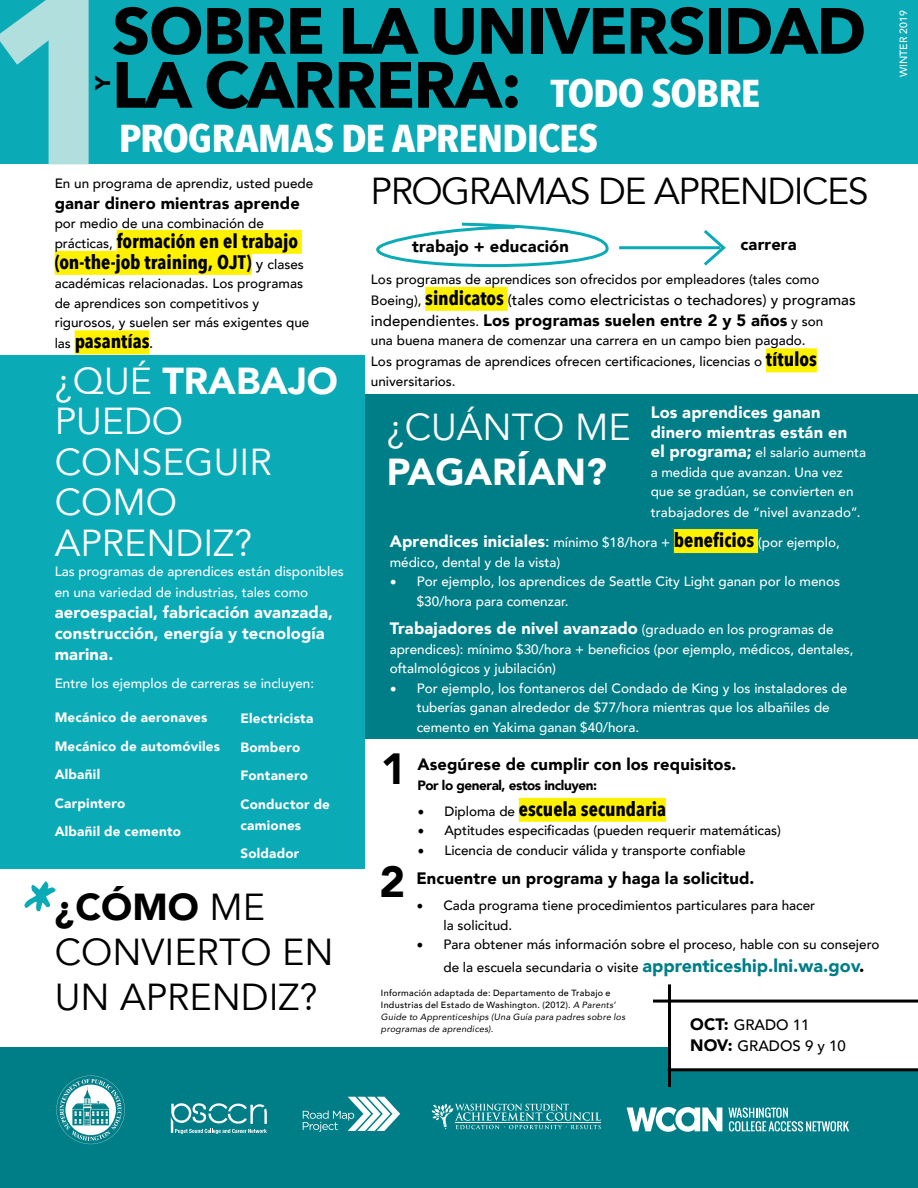
<style>
.page{position:relative;width:918px;height:1188px;background:#fff}
.page>*{position:absolute;margin:0;border:0;box-sizing:border-box;transform-origin:0 0}
.t1{font:700 238.5px "Avenir Next";color:#b0dfdd}
.t2{font:700 72px "Daniel";color:#0baab7}
.t3{font:700 64.5px/54px "Avenir Next";letter-spacing:-.02em;color:#000}
.t4{font:900 43.5px "Avenir";color:#000}
.t5{font:700 38.7px/45px "Avenir Next Condensed";letter-spacing:-.025em;color:#fff;scale:1.12 1}
.t6{font:37.5px/40.5px "Avenir";color:#fff}
.t7{font:37.5px/45px "Avenir";color:#000}
.t8{font:37.5px "Avenir";letter-spacing:-.04em;color:#000}
.t9{font:900 37.5px "Avenir";color:#fff}
.t10{font:700 21px "Avenir Next";color:#000}
.t11{font:700 19.5px/21px "Avenir Next Condensed";letter-spacing:-.005em;color:#000}
.t12{font:900 16.5px "Avenir";letter-spacing:.01em;color:#000}
.t13{font:900 16.5px/21px "Avenir";letter-spacing:.01em;color:#fff}
.t14{font:500 15px/21px "Avenir";color:#000}
.t15{font:500 13.5px/19.5px "Avenir";color:#000}
.t16{font:500 13.5px/19.5px "Avenir";color:#fff}
.t17{font:900 13.5px/28.5px "Avenir";letter-spacing:.015em;color:#fff}
.t18{font:900 13.5px "Avenir";letter-spacing:-.03em;color:#000}
.t19{font:500 10.5px "Avenir";color:#fff}
.t20{font:500 9px/12px "Avenir";letter-spacing:.03em;color:#000}
.s1{font-family:"Avenir";font-weight:500;font-size:13.5px}
.s2{font-family:"Avenir";font-weight:500;font-size:15px}
.s3{font-weight:400}
.s4{font-size:13.5px}
.s5{font-family:"Avenir Next Condensed";font-weight:700;font-size:19.5px}
.s6{font-weight:500;font-size:15px}
.s7{font-weight:500;font-size:13.5px}
.s8{font-weight:900;font-size:16.5px}
.s9{font-size:16.5px}
.s10{font-family:"Avenir Next Condensed";font-weight:700;font-size:19.5px;color:#000}
.s11{font-family:"Minion Pro";font-weight:400;font-size:18px}
.s12{font-weight:900;font-size:18px;color:#007e87}
.s13{font-weight:900;font-size:18px}
.s14{font-weight:400;font-style:italic}
.s15{font-weight:900}
</style>
<div class="page">
<div style="left:352px;top:394px;width:566px;height:366px;background:#007e87"></div>
<div style="left:291px;top:740px;width:627px;height:331px;background:#fff"></div>
<div style="left:117px;top:230px;width:185px;height:24px;background:#fff200"></div>
<div style="left:55px;top:251px;width:197px;height:24px;background:#fff200"></div>
<div style="left:75px;top:330px;width:74px;height:24px;background:#fff200"></div>
<hr style="left:619px;top:246px;width:101px;height:3px;background:#0baab7">
<svg style="left:701px;top:230px;width:25px;height:36px"></svg>
<svg style="left:376px;top:222px;width:233px;height:46px"></svg>
<div style="left:425px;top:287px;width:83px;height:24px;background:#fff200"></div>
<div style="left:766px;top:348px;width:51px;height:24px;background:#fff200"></div>
<div style="left:0;top:355px;width:365px;height:587px;background:#0baab7"></div>
<div style="left:674px;top:529px;width:84px;height:24px;background:#fff200"></div>
<div style="left:0;top:870px;width:918px;height:223px;background:#fff"></div>
<div style="left:0;top:1048px;width:918px;height:140px;background:#007e87"></div>
<div style="left:519px;top:798px;width:147px;height:24px;background:#fff200"></div>
<div style="left:0;top:0;width:918px;height:164px;background:#0baab7"></div>
<div style="left:668px;top:1000px;width:250px;height:69px;background:#fff"></div>
<hr style="left:653px;top:1000px;width:265px;height:3px;background:#000">
<hr style="left:668px;top:984px;width:3px;height:103px;background:#000">
<hr style="left:668px;top:1068px;width:250px;height:3px;background:#000">
<svg style="left:303px;top:1097px;width:97px;height:35px"></svg>
<svg style="left:627px;top:1107px;width:95px;height:25px"></svg>
<svg style="left:728px;top:1108px;width:121px;height:23px"></svg>
<svg style="left:432px;top:1104px;width:169px;height:25px"></svg>
<svg style="left:171px;top:1103px;width:96px;height:31px"></svg>
<svg style="left:56px;top:1076px;width:69px;height:68px"></svg>
<h1 class="t1" style="left:-19px;top:-126px;width:156px">1</h1>
<h3 class="t3" style="left:112px;top:3px;width:756px">SOBRE LA UNIVERSIDAD<br>LA CARRERA:</h3>
<h3 class="t10" style="left:85px;top:90px;width:16px;rotate:-90deg">Y</h3>
<h3 class="t5" style="left:119px;top:71px;width:574px;text-indent:432px">TODO SOBRE<br>PROGRAMAS DE APRENDICES</h3>
<p class="t15" style="left:55px;top:173px;width:260px">En un programa de aprendiz, usted puede</p>
<p class="t12" style="left:55px;top:189px;width:247px">ganar dinero mientras aprende</p>
<p class="t15" style="left:55px;top:213px;width:211px">por medio de una combinación de</p>
<h3 class="t11" style="left:55px;top:230px;width:251px"><span class="s1">prácticas,</span> formación en el trabajo (on-the-job training, OJT) <span class="s2">y</span> <span class="s1">clases</span></h3>
<p class="t15" style="left:55px;top:273px;width:256px">académicas relacionadas. Los programas de aprendices son competitivos y rigurosos, y suelen ser más exigentes que</p>
<h3 class="t11" style="left:55px;top:331px;width:100px"><span class="s1">las</span> pasantías<span class="s2">.</span></h3>
<h3 class="t9" style="left:55px;top:349px;width:285px"><span class="s3">¿QUÉ</span> TRABAJO</h3>
<h3 class="t8" style="left:371px;top:169px;width:500px">PROGRAMAS DE APRENDICES</h3>
<p class="t12" style="left:412px;top:232px;width:158px">trabajo + educación</p>
<p class="t12" style="left:740px;top:230px;width:58px">carrera</p>
<p class="t15" style="left:371px;top:269px;width:450px">Los programas de aprendices son ofrecidos por empleadores (tales como</p>
<p class="t14" style="left:371px;top:288px;width:486px"><span class="s4">Boeing),</span> <span class="s5">sindicatos</span> (tales como electricistas o techadores) y programas</p>
<p class="t12" style="left:371px;top:306px;width:454px"><span class="s6">independiente</span><span class="s7">s.</span> Los programas suelen entre 2 y 5 años <span class="s7">y son</span></p>
<p class="t15" style="left:371px;top:329px;width:447px;line-height:21px">una buena manera de comenzar una carrera en un campo bien pagado.<br>Los programas de aprendices ofrecen certificaciones, licencias o <span class="s5">títulos</span></p>
<p class="t15" style="left:371px;top:371px;width:86px">universitarios.</p>
<p class="t13" style="left:651px;top:402px;width:198px;line-height:19.5px">Los aprendices ganan dinero mientras están en</p>
<p class="t16" style="left:651px;top:442px;width:217px"><span class="s8">el programa;</span> el salario aumenta a medida que avanzan. Una vez que se gradúan, se convierten en</p>
<p class="t16" style="left:651px;top:502px;width:211px">trabajadores de “nivel avanzado”.</p>
<p class="t16" style="left:390px;top:532px;width:452px"><span class="s8">Aprendices iniciales</span><span class="s9">:</span> mínimo $18/hora + <span class="s10">beneficios</span> (por ejemplo, médico, dental y de la vista)</p>
<p class="t16" style="left:417px;top:571px;width:425px;text-indent:-27px"><span class="s11">•</span> Por ejemplo, los aprendices de Seattle City Light ganan por lo menos $30/hora para comenzar.</p>
<p class="t13" style="left:390px;top:617px;width:445px">Trabajadores de nivel avanzado <span class="s7">(graduado en los programas de</span></p>
<p class="t16" style="left:390px;top:638px;width:465px">aprendices): mínimo $30/hora + beneficios (por ejemplo, médicos, dentales, oftalmológicos y jubilación)</p>
<p class="t16" style="left:417px;top:677px;width:432px;text-indent:-27px"><span class="s11">•</span> Por ejemplo, los fontaneros del Condado de King y los instaladores de tuberías ganan alrededor de $77/hora mientras que los albañiles de cemento en Yakima ganan $40/hora.</p>
<h3 class="t6" style="left:55px;top:402px;width:218px">PUEDO<br>CONSEGUIR<br>COMO<br>APRENDIZ?</h3>
<h3 class="t6" style="left:387px;top:407px;width:245px">¿CUÁNTO ME</h3>
<h3 class="t9" style="left:387px;top:440px;width:222px">PAGARÍAN?</h3>
<p class="t16" style="left:55px;top:560px;width:291px;line-height:21px">Las programas de aprendices están disponibles en una variedad de industrias, tales como</p>
<p class="t13" style="left:55px;top:601px;width:280px">aeroespacial, fabricación avanzada, construcción, energía y tecnología marina.</p>
<p class="t16" style="left:55px;top:672px;width:261px">Entre los ejemplos de carreras se incluyen:</p>
<p class="t17" style="left:55px;top:703px;width:167px">Mecánico de aeronaves<br>Mecánico de automóviles<br>Albañil<br>Carpintero<br>Albañil de cemento</p>
<p class="t17" style="left:240px;top:704px;width:91px">Electricista<br>Bombero<br>Fontanero<br>Conductor de</p>
<h3 class="t4" style="left:381px;top:731px;width:27px">1</h3>
<p class="t12" style="left:417px;top:750px;width:321px">Asegúrese de cumplir con los requisitos.</p>
<p class="t18" style="left:417px;top:773px;width:181px">Por lo general, estos incluyen:</p>
<h3 class="t11" style="left:417px;top:798px;width:250px"><span class="s11">•</span> <span class="s1">Diploma de</span> escuela secundaria</h3>
<p class="t15" style="left:417px;top:820px;width:365px"><span class="s11">•</span> Aptitudes especificadas (pueden requerir matemáticas)</p>
<p class="t15" style="left:417px;top:840px;width:330px"><span class="s11">•</span> Licencia de conducir válida y transporte confiable</p>
<p class="t12" style="left:416px;top:864px;width:340px">Encuentre un programa y haga la solicitud.</p>
<p class="t15" style="left:443px;top:895px;width:373px;text-indent:-27px"><span class="s11">•</span> Cada programa tiene procedimientos particulares para hacer la solicitud.</p>
<p class="t15" style="left:443px;top:933px;width:438px;line-height:22.5px;text-indent:-27px"><span class="s11">•</span> Para obtener más información sobre el proceso, hable con su consejero de la escuela secundaria o visite <span class="s12">apprenticeship.lni.wa.gov</span><span class="s13">.</span></p>
<p class="t20" style="left:381px;top:987px;width:246px">Información adaptada de: Departamento de Trabajo e Industrias del Estado de Washington. (2012). <span class="s14">A Parents’ Guide to Apprenticeships (Una Guía para padres sobre los programas de aprendices).</span></p>
<p class="t17" style="left:240px;top:810px;width:62px">camiones<br>Soldador</p>
<h3 class="t4" style="left:379px;top:845px;width:27px">2</h3>
<h2 class="t2" style="left:23px;top:876px;width:37px">*</h2>
<h3 class="t7" style="left:55px;top:885px;width:280px"><span class="s15">¿CÓMO</span> ME<br>CONVIERTO EN<br>UN APRENDIZ?</h3>
<p class="t14" style="left:690px;top:1014px;width:157px"><span class="s8">OCT:</span> GRADO 11<br><span class="s8">NOV:</span> GRADOS 9 y 10</p>
<p class="t19" style="left:894px;top:77px;width:68px;rotate:-90deg">WINTER 2019</p>
</div>
